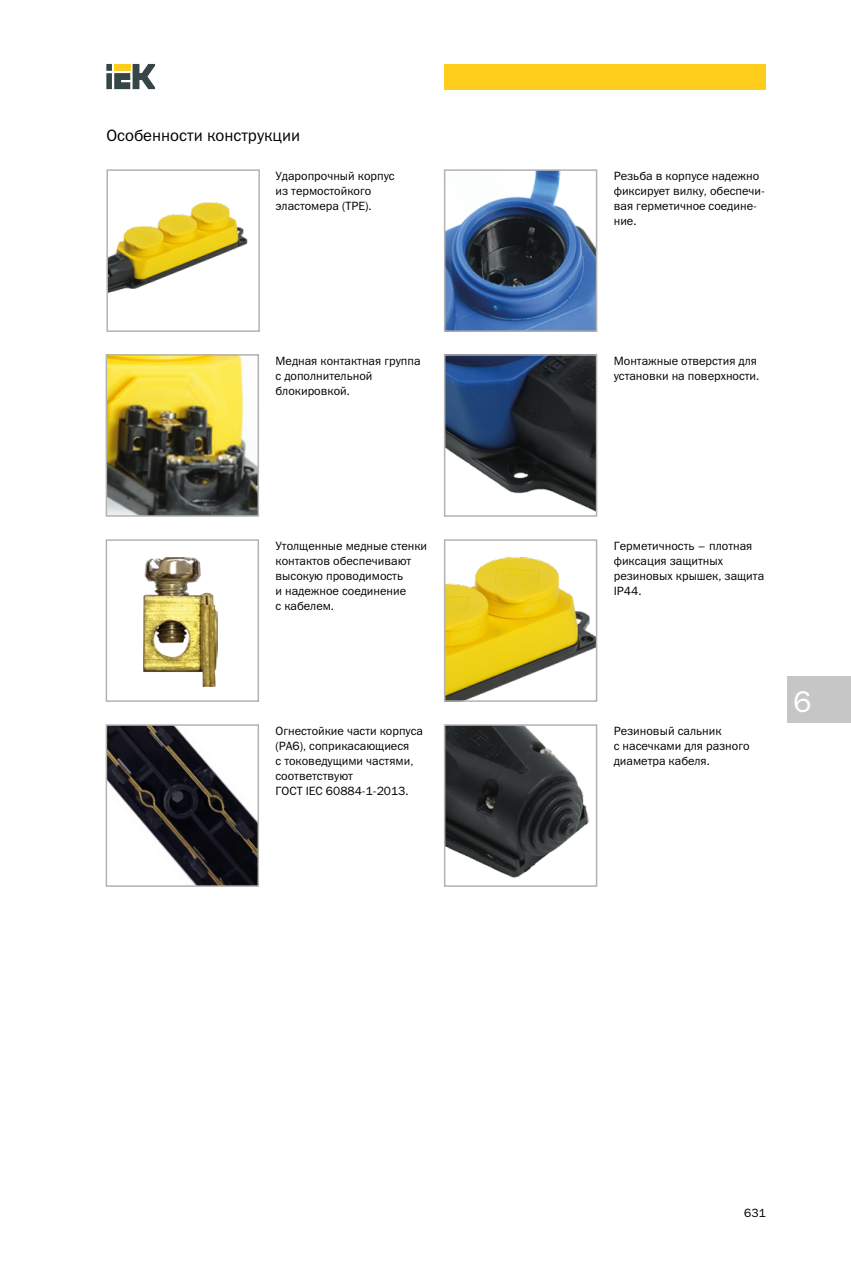
<style>
.page{position:relative;width:851px;height:1263px;background:#fff}
.page>*{position:absolute;margin:0;border:0;box-sizing:border-box;transform-origin:0 0}
.t1{font:30px "Franklin Gothic Book C";color:#fff}
.t2{font:16.5px "Franklin Gothic Book C";color:#000}
.t3{font:12px/15px "Franklin Gothic Book C";color:#000}
</style>
<div class="page">
<svg style="left:106px;top:64px;width:49px;height:25px"></svg>
<div style="left:444px;top:64px;width:321px;height:25px;background:#ffcd1c"></div>
<div style="left:787px;top:676px;width:63px;height:47px;background:#c6c6c6"></div>
<img style="left:109px;top:357px;width:147px;height:157px">
<div style="left:106px;top:354px;width:153px;height:163px;border:2px solid #b3b2b2"></div>
<img style="left:447px;top:172px;width:147px;height:157px">
<div style="left:444px;top:169px;width:153px;height:163px;border:2px solid #b3b2b2"></div>
<img style="left:447px;top:357px;width:147px;height:154px">
<div style="left:444px;top:354px;width:153px;height:163px;border:2px solid #b3b2b2"></div>
<img style="left:447px;top:727px;width:142px;height:150px">
<div style="left:444px;top:724px;width:153px;height:163px;border:2px solid #b3b2b2"></div>
<img style="left:109px;top:202px;width:139px;height:91px">
<div style="left:106px;top:169px;width:154px;height:163px;border:2px solid #b3b2b2"></div>
<img style="left:447px;top:557px;width:147px;height:142px">
<div style="left:444px;top:539px;width:153px;height:163px;border:2px solid #b3b2b2"></div>
<img style="left:143px;top:557px;width:74px;height:130px">
<div style="left:106px;top:539px;width:153px;height:163px;border:2px solid #b3b2b2"></div>
<img style="left:109px;top:727px;width:147px;height:157px">
<div style="left:106px;top:724px;width:153px;height:163px;border:2px solid #b3b2b2"></div>
<h2 class="t2" style="left:106px;top:126px;width:195px">Особенности конструкции</h2>
<p class="t3" style="left:275px;top:168px;width:121px">Ударопрочный корпус из термостойкого эластомера (TPE).</p>
<p class="t3" style="left:275px;top:353px;width:147px">Медная контактная группа с дополнительной блокировкой.</p>
<p class="t3" style="left:275px;top:538px;width:153px">Утолщенные медные стенки контактов обеспечивают высокую проводимость<br>и надежное соединение<br>с кабелем.</p>
<p class="t3" style="left:275px;top:723px;width:149px">Огнестойкие части корпуса (PA6), соприкасающиеся<br>с токоведущими частями, соответствуют<br>ГОСТ IEC 60884-1-2013.</p>
<p class="t3" style="left:613px;top:168px;width:153px">Резьба в корпусе надежно фиксирует вилку, обеспечи&shy;вая герметичное соедине&shy;ние.</p>
<p class="t3" style="left:613px;top:353px;width:145px">Монтажные отверстия для установки на поверхности.</p>
<p class="t3" style="left:613px;top:538px;width:152px">Герметичность – плотная фиксация защитных резиновых крышек, защита<br>IP44.</p>
<p class="t3" style="left:613px;top:723px;width:137px">Резиновый сальник<br>с насечками для разного диаметра кабеля.</p>
<h1 class="t1" style="left:793px;top:685px;width:19px">6</h1>
<p class="t3" style="left:744px;top:1206px;width:23px">631</p>
</div>
